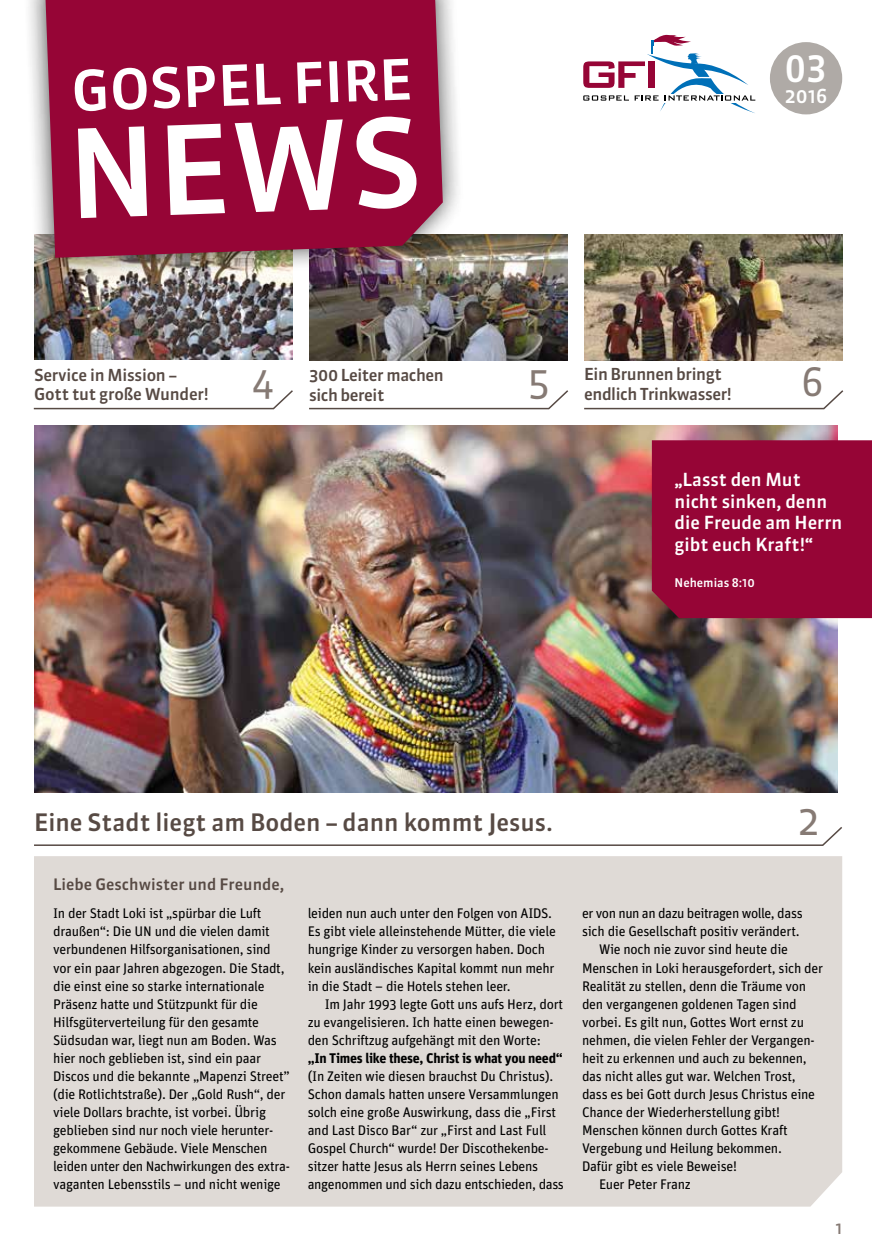
<style>
.page{position:relative;width:872px;height:1255px;background:#fff}
.page>*{position:absolute;margin:0;border:0;box-sizing:border-box;transform-origin:0 0}
.t1{font:500 122.1px "Sanuk OT";color:#fff}
.t2{font:500 55.65px "Sanuk OT";color:#fff}
.t3{font:39px "Sanuk OT";color:#867a74}
.t4{font:500 36.3px "Sanuk OT";color:#fff}
.t5{font:500 24px "Sanuk OT";color:#574a44}
.t6{font:500 19.2px "Sanuk OT";color:#fff}
.t7{font:500 18px/21.6px "Sanuk OT";color:#fff}
.t8{font:500 16.5px/19.8px "Sanuk OT";letter-spacing:-.025em;color:#574a44}
.t9{font:500 15.75px "Sanuk OT";color:#574a44}
.t10{font:500 15.75px "Sanuk OT";color:#867a74}
.t11{font:13.95px/18px "Unit";letter-spacing:-.02em;color:#000}
.t12{font:700 13.95px "Unit";letter-spacing:-.02em;color:#000}
.t13{font:500 12px "Sanuk OT";color:#fff}
</style>
<div class="page">
<div style="left:34px;top:856px;width:808px;height:350px;background:#dfdad6"></div>
<img style="left:34px;top:425px;width:804px;height:367px">
<svg style="left:583px;top:35px;width:172px;height:78px"></svg>
<img style="left:34px;top:283px;width:258px;height:76px">
<img style="left:309px;top:234px;width:258px;height:126px">
<img style="left:584px;top:234px;width:258px;height:126px">
<svg style="left:33px;top:390px;width:260px;height:20px"></svg>
<svg style="left:34px;top:827px;width:808px;height:19px"></svg>
<svg style="left:584px;top:390px;width:260px;height:20px"></svg>
<svg style="left:309px;top:390px;width:260px;height:20px"></svg>
<img style="left:29px;top:0;width:440px;height:283px">
<div style="left:46px;top:0;width:397px;height:258px;background:#960536"></div>
<div style="left:770px;top:42px;width:72px;height:72px;background:#afaaa6;border-radius:50%"></div>
<div style="left:652px;top:440px;width:220px;height:178px;background:#960536"></div>
<h2 class="t2" style="left:70px;top:56px;width:342px;rotate:-2deg">GOSPEL FIRE</h2>
<h1 class="t1" style="left:65px;top:98px;width:356px;rotate:-2deg">NEWS</h1>
<h3 class="t4" style="left:785px;top:46px;width:44px">03</h3>
<h3 class="t6" style="left:784px;top:84px;width:44px">2016</h3>
<h3 class="t3" style="left:528px;top:358px;width:24px">5</h3>
<h3 class="t3" style="left:801px;top:358px;width:24px">6</h3>
<p class="t8" style="left:34px;top:364px;width:176px">Service in Mission –<br>Gott tut große Wunder!</p>
<p class="t8" style="left:309px;top:365px;width:136px">300 Leiter machen sich bereit</p>
<p class="t8" style="left:584px;top:364px;width:139px">Ein Brunnen bringt</p>
<h3 class="t3" style="left:252px;top:358px;width:23px">4</h3>
<p class="t8" style="left:584px;top:384px;width:149px">endlich Trinkwasser!</p>
<h3 class="t5" style="left:34px;top:807px;width:520px">Eine Stadt liegt am Boden – dann kommt Jesus.</h3>
<p class="t7" style="left:674px;top:469px;width:169px">„Lasst den Mut nicht sinken, denn die Freude am Herrn gibt euch Kraft!“</p>
<p class="t13" style="left:674px;top:575px;width:82px">Nehemias 8:10</p>
<h3 class="t3" style="left:797px;top:797px;width:24px">2</h3>
<p class="t9" style="left:53px;top:874px;width:233px">Liebe Geschwister und Freunde,</p>
<p class="t11" style="left:53px;top:904px;width:238px">In der Stadt Loki ist „spürbar die Luft draußen“: Die UN und die vielen damit verbundenen Hilfsorganisationen, sind vor ein paar Jahren abgezogen. Die Stadt, die einst eine so starke internationale Präsenz hatte und Stützpunkt für die Hilfsgüterverteilung für den gesamte Südsudan war, liegt nun am Boden. Was hier noch geblieben ist, sind ein paar Discos und die bekannte „Mapenzi Street” (die Rotlichtstraße). Der „Gold Rush“, der viele Dollars brachte, ist vorbei. Übrig geblieben sind nur noch viele herunter&shy;gekommene Gebäude. Viele Menschen leiden unter den Nachwirkungen des extra&shy;vaganten Lebensstils – und nicht wenige</p>
<p class="t11" style="left:582px;top:904px;width:222px">er von nun an dazu beitragen wolle, dass</p>
<p class="t11" style="left:308px;top:904px;width:250px">leiden nun auch unter den Folgen von AIDS.<br>Es gibt viele alleinstehende Mütter, die viele hungrige Kinder zu versorgen haben. Doch kein ausländisches Kapital kommt nun mehr in die Stadt – die Hotels stehen leer.</p>
<p class="t11" style="left:308px;top:994px;width:257px;text-indent:17px">Im Jahr 1993 legte Gott uns aufs Herz, dort zu evangelisieren. Ich hatte einen bewegen&shy;den Schriftzug aufgehängt mit den Worte:</p>
<p class="t12" style="left:308px;top:1048px;width:256px">„In Times like these, Christ is what you need“</p>
<p class="t11" style="left:308px;top:1066px;width:258px">(In Zeiten wie diesen brauchst Du Christus).<br>Schon damals hatten unsere Versammlungen solch eine große Auswirkung, dass die „First and Last Disco Bar“ zur „First and Last Full Gospel Church“ wurde! Der Discothekenbe&shy;sitzer hatte Jesus als Herrn seines Lebens angenommen und sich dazu entschieden, dass</p>
<p class="t11" style="left:582px;top:922px;width:219px">sich die Gesellschaft positiv verändert.</p>
<p class="t11" style="left:599px;top:940px;width:190px">Wie noch nie zuvor sind heute die</p>
<p class="t11" style="left:582px;top:958px;width:242px">Menschen in Loki herausgefordert, sich der</p>
<p class="t11" style="left:582px;top:976px;width:226px">Realität zu stellen, denn die Träume von</p>
<p class="t11" style="left:582px;top:994px;width:216px">den vergangenen goldenen Tagen sind</p>
<p class="t11" style="left:582px;top:1012px;width:223px">vorbei. Es gilt nun, Gottes Wort ernst zu</p>
<p class="t11" style="left:582px;top:1030px;width:234px">nehmen, die vielen Fehler der Vergangen-</p>
<p class="t11" style="left:582px;top:1048px;width:226px">heit zu erkennen und auch zu bekennen,</p>
<p class="t11" style="left:582px;top:1066px;width:215px">das nicht alles gut war. Welchen Trost,</p>
<p class="t11" style="left:582px;top:1084px;width:234px">dass es bei Gott durch Jesus Christus eine</p>
<p class="t11" style="left:582px;top:1102px;width:199px">Chance der Wiederherstellung gibt!</p>
<p class="t11" style="left:582px;top:1120px;width:207px">Menschen können durch Gottes Kraft</p>
<p class="t11" style="left:582px;top:1138px;width:201px">Vergebung und Heilung bekommen.</p>
<p class="t11" style="left:582px;top:1156px;width:156px">Dafür gibt es viele Beweise!</p>
<p class="t11" style="left:599px;top:1174px;width:93px">Euer Peter Franz</p>
<p class="t10" style="left:835px;top:1218px;width:8px">1</p>
</div>
